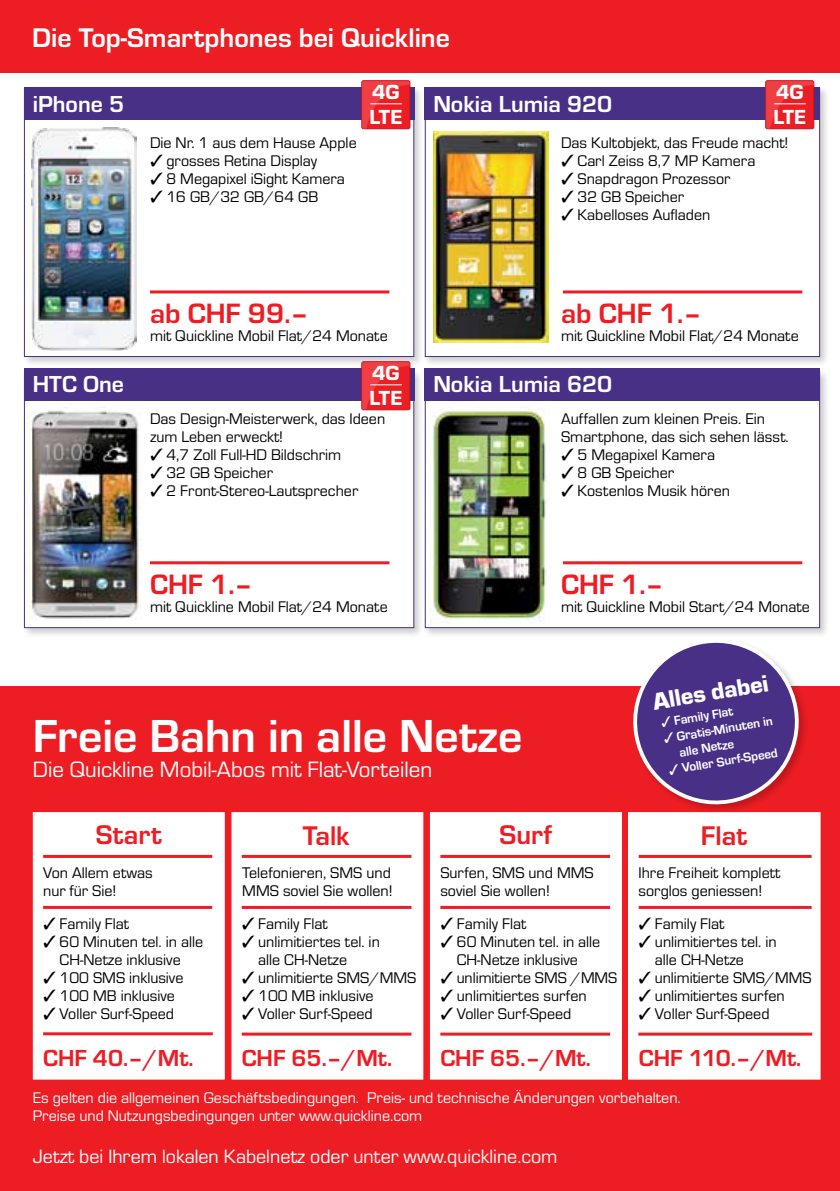
<style>
.page{position:relative;width:840px;height:1191px;background:#fff}
.page>*{position:absolute;margin:0;border:0;box-sizing:border-box;transform-origin:0 0}
.t1{font:700 48px "Eurostile";color:#fff}
.t2{font:700 29px "Eurostile";color:#ed1d24}
.t3{font:700 28px "Eurostile";color:#fff}
.t4{font:700 28px "Eurostile";color:#ed1d24}
.t5{font:900 24.6px "Eurostile";color:#fff}
.t6{font:700 24px "Eurostile";color:#ed1d24}
.t7{font:700 24px "Eurostile";color:#fff}
.t8{font:23px "Eurostile";color:#fff}
.t9{font:21.2px/24.8px "Eurostile Hea";color:#fff}
.t10{font:20px "Eurostile";color:#fff}
.t11{font:16px/18px "Eurostile";color:#000}
.t12{font:16px/18px "Eurostile";color:#fff}
.t13{font:700 13.2px/16.2px "Eurostile";color:#fff}
</style>
<div class="page">
<div style="left:0;top:687px;width:839px;height:504px;background:#ed1d24"></div>
<div style="left:0;top:0;width:839px;height:72px;background:#ed1d24"></div>
<div style="left:22px;top:85px;width:402px;height:282px;background:#000;opacity:.2"></div>
<div style="left:24px;top:88px;width:390px;height:269px;background:#fff;border:1px solid #493087"></div>
<div style="left:22px;top:369px;width:402px;height:269px;background:#000;opacity:.2"></div>
<div style="left:24px;top:371px;width:390px;height:257px;background:#fff;border:1px solid #493087"></div>
<div style="left:422px;top:369px;width:408px;height:269px;background:#000;opacity:.2"></div>
<div style="left:424px;top:371px;width:395px;height:257px;background:#fff;border:1px solid #493087"></div>
<div style="left:422px;top:85px;width:408px;height:282px;background:#000;opacity:.2"></div>
<div style="left:424px;top:88px;width:395px;height:269px;background:#fff;border:1px solid #493087"></div>
<div style="left:24px;top:88px;width:390px;height:32px;background:#493087"></div>
<div style="left:24px;top:368px;width:390px;height:32px;background:#493087"></div>
<div style="left:424px;top:368px;width:395px;height:32px;background:#493087"></div>
<div style="left:424px;top:88px;width:395px;height:32px;background:#493087"></div>
<img style="left:31px;top:127px;width:106px;height:223px">
<img style="left:28px;top:410px;width:113px;height:209px">
<img style="left:430px;top:406px;width:116px;height:217px">
<img style="left:433px;top:132px;width:115px;height:210px">
<hr style="left:150px;top:290px;width:239px;height:3px;background:#ed1d24">
<hr style="left:150px;top:561px;width:239px;height:3px;background:#ed1d24">
<hr style="left:562px;top:290px;width:239px;height:3px;background:#ed1d24">
<hr style="left:562px;top:561px;width:239px;height:3px;background:#ed1d24">
<div style="left:33px;top:812px;width:192px;height:267px;background:#fff;border:1px solid #fff"></div>
<hr style="left:43px;top:1032px;width:170px;height:3px;background:#ed1d24">
<hr style="left:43px;top:906px;width:169px;height:3px;background:#ed1d24">
<hr style="left:43px;top:855px;width:169px;height:3px;background:#ed1d24">
<div style="left:231px;top:812px;width:192px;height:267px;background:#fff;border:1px solid #fff"></div>
<hr style="left:241px;top:906px;width:170px;height:3px;background:#ed1d24">
<hr style="left:241px;top:1032px;width:170px;height:3px;background:#ed1d24">
<hr style="left:241px;top:855px;width:170px;height:3px;background:#ed1d24">
<div style="left:627px;top:812px;width:193px;height:267px;background:#fff;border:1px solid #fff"></div>
<hr style="left:638px;top:906px;width:173px;height:3px;background:#ed1d24">
<hr style="left:638px;top:1032px;width:173px;height:3px;background:#ed1d24">
<hr style="left:638px;top:855px;width:173px;height:3px;background:#ed1d24">
<div style="left:429px;top:812px;width:192px;height:267px;background:#fff;border:1px solid #fff"></div>
<hr style="left:440px;top:906px;width:169px;height:3px;background:#ed1d24">
<hr style="left:440px;top:1032px;width:169px;height:3px;background:#ed1d24">
<hr style="left:440px;top:855px;width:169px;height:3px;background:#ed1d24">
<div style="left:631px;top:637px;width:177px;height:177px;background:#000;opacity:.2"></div>
<svg style="left:628px;top:634px;width:174px;height:174px"></svg>
<div style="left:361px;top:80px;width:49px;height:49px;border:1px solid #c4161c;border-radius:2px"></div>
<svg style="left:362px;top:81px;width:47px;height:48px;background:#ec2a31"></svg>
<hr style="left:370px;top:103px;width:31px;height:1px;background:#fff">
<div style="left:361px;top:361px;width:49px;height:49px;border:1px solid #c4161c;border-radius:2px"></div>
<svg style="left:362px;top:362px;width:47px;height:47px;background:#ed2a31"></svg>
<hr style="left:370px;top:384px;width:31px;height:1px;background:#fff">
<svg style="left:765px;top:81px;width:48px;height:48px;background:#ec2a31"></svg>
<hr style="left:773px;top:103px;width:32px;height:1px;background:#fff">
<h3 class="t3" style="left:32px;top:23px;width:419px">Die Top-Smartphones bei Quickline</h3>
<h3 class="t7" style="left:33px;top:91px;width:93px">iPhone 5</h3>
<h3 class="t9" style="left:369px;top:79px;width:34px">4G<br>LTE</h3>
<h3 class="t7" style="left:433px;top:91px;width:180px">Nokia Lumia 920</h3>
<h3 class="t9" style="left:773px;top:79px;width:34px">4G<br>LTE</h3>
<p class="t11" style="left:150px;top:134px;width:208px">Die Nr. 1 aus dem Hause Apple</p>
<p class="t11" style="left:150px;top:152px;width:168px">✓ grosses Retina Display</p>
<p class="t11" style="left:150px;top:170px;width:196px">✓ 8 Megapixel iSight Kamera</p>
<p class="t11" style="left:150px;top:188px;width:170px">✓ 16 GB/32 GB/64 GB</p>
<p class="t11" style="left:560px;top:134px;width:229px">Das Kultobjekt, das Freude macht!</p>
<p class="t11" style="left:560px;top:152px;width:196px">✓ Carl Zeiss 8,7 MP Kamera</p>
<p class="t11" style="left:560px;top:170px;width:171px">✓ Snapdragon Prozessor</p>
<p class="t11" style="left:560px;top:188px;width:124px">✓ 32 GB Speicher</p>
<p class="t11" style="left:560px;top:206px;width:151px">✓ Kabelloses Aufladen</p>
<h3 class="t7" style="left:33px;top:371px;width:93px">HTC One</h3>
<h2 class="t2" style="left:150px;top:298px;width:160px">ab CHF 99.–</h2>
<p class="t11" style="left:150px;top:327px;width:239px">mit Quickline Mobil Flat/24 Monate</p>
<h3 class="t9" style="left:369px;top:360px;width:34px">4G<br>LTE</h3>
<p class="t11" style="left:150px;top:410px;width:236px">Das Design-Meisterwerk, das Ideen zum Leben erweckt!</p>
<p class="t11" style="left:150px;top:446px;width:192px">✓ 4,7 Zoll Full-HD Bildschrim</p>
<p class="t11" style="left:150px;top:464px;width:124px">✓ 32 GB Speicher</p>
<p class="t11" style="left:150px;top:482px;width:210px">✓ 2 Front-Stereo-Lautsprecher</p>
<h2 class="t2" style="left:150px;top:568px;width:104px">CHF 1.–</h2>
<p class="t11" style="left:150px;top:598px;width:239px">mit Quickline Mobil Flat/24 Monate</p>
<h2 class="t2" style="left:560px;top:298px;width:142px">ab CHF 1.–</h2>
<p class="t11" style="left:560px;top:327px;width:239px">mit Quickline Mobil Flat/24 Monate</p>
<h3 class="t7" style="left:433px;top:371px;width:180px">Nokia Lumia 620</h3>
<p class="t11" style="left:560px;top:410px;width:229px">Auffallen zum kleinen Preis. Ein<br>Smartphone, das sich sehen lässt.</p>
<p class="t11" style="left:560px;top:446px;width:155px">✓ 5 Megapixel Kamera</p>
<p class="t11" style="left:560px;top:464px;width:114px">✓ 8 GB Speicher</p>
<p class="t11" style="left:560px;top:482px;width:170px">✓ Kostenlos Musik hören</p>
<h2 class="t2" style="left:560px;top:568px;width:104px">CHF 1.–</h2>
<p class="t11" style="left:560px;top:598px;width:250px">mit Quickline Mobil Start/24 Monate</p>
<h1 class="t1" style="left:33px;top:710px;width:491px">Freie Bahn in alle Netze</h1>
<h3 class="t8" style="left:33px;top:757px;width:400px">Die Quickline Mobil-Abos mit Flat-Vorteilen</h3>
<h3 class="t5" style="left:650px;top:689px;width:118px;rotate:-10deg">Alles dabei</h3>
<p class="t13" style="left:659px;top:714px;width:75px;rotate:-9deg">✓ Family Flat</p>
<p class="t13" style="left:675px;top:728px;width:99px;text-indent:-13px;rotate:-9deg">✓ Gratis-Minuten in alle Netze</p>
<p class="t13" style="left:667px;top:762px;width:112px;rotate:-9deg">✓ Voller Surf-Speed</p>
<h3 class="t4" style="left:96px;top:819px;width:67px">Start</h3>
<h3 class="t4" style="left:303px;top:820px;width:48px">Talk</h3>
<h3 class="t4" style="left:499px;top:819px;width:54px">Surf</h3>
<h3 class="t4" style="left:700px;top:820px;width:48px">Flat</h3>
<p class="t11" style="left:43px;top:863px;width:111px">Von Allem etwas nur für Sie!</p>
<p class="t11" style="left:242px;top:863px;width:152px">Telefonieren, SMS und<br>MMS soviel Sie wollen!</p>
<p class="t11" style="left:440px;top:863px;width:155px">Surfen, SMS und MMS soviel Sie wollen!</p>
<p class="t11" style="left:638px;top:863px;width:143px">Ihre Freiheit komplett sorglos geniessen!</p>
<p class="t11" style="left:43px;top:915px;width:87px">✓ Family Flat</p>
<p class="t11" style="left:43px;top:933px;width:161px;text-align:center">✓ 60 Minuten tel. in alle<br>CH-Netze inklusive</p>
<p class="t11" style="left:43px;top:969px;width:142px">✓ 100 SMS inklusive</p>
<p class="t11" style="left:43px;top:987px;width:133px">✓ 100 MB inklusive</p>
<p class="t11" style="left:43px;top:1005px;width:132px">✓ Voller Surf-Speed</p>
<p class="t11" style="left:241px;top:915px;width:87px">✓ Family Flat</p>
<p class="t11" style="left:258px;top:933px;width:123px;text-indent:-16px">✓ unlimitiertes tel. in alle CH-Netze</p>
<p class="t11" style="left:241px;top:969px;width:176px">✓ unlimitierte SMS/MMS</p>
<p class="t11" style="left:241px;top:987px;width:133px">✓ 100 MB inklusive</p>
<p class="t11" style="left:241px;top:1005px;width:132px">✓ Voller Surf-Speed</p>
<p class="t11" style="left:440px;top:915px;width:87px">✓ Family Flat</p>
<p class="t11" style="left:440px;top:933px;width:161px;text-align:center">✓ 60 Minuten tel. in alle<br>CH-Netze inklusive</p>
<p class="t11" style="left:440px;top:969px;width:178px">✓ unlimitierte SMS /MMS</p>
<p class="t11" style="left:440px;top:987px;width:148px">✓ unlimitiertes surfen</p>
<p class="t11" style="left:440px;top:1005px;width:132px">✓ Voller Surf-Speed</p>
<p class="t11" style="left:638px;top:915px;width:87px">✓ Family Flat</p>
<p class="t11" style="left:654px;top:933px;width:123px;text-indent:-16px">✓ unlimitiertes tel. in alle CH-Netze</p>
<p class="t11" style="left:638px;top:969px;width:174px">✓ unlimitierte SMS/MMS</p>
<p class="t11" style="left:638px;top:987px;width:148px">✓ unlimitiertes surfen</p>
<p class="t11" style="left:638px;top:1005px;width:132px">✓ Voller Surf-Speed</p>
<h3 class="t6" style="left:43px;top:1045px;width:152px">CHF 40.–/Mt.</h3>
<h3 class="t6" style="left:241px;top:1045px;width:152px">CHF 65.–/Mt.</h3>
<h3 class="t6" style="left:440px;top:1045px;width:152px">CHF 65.–/Mt.</h3>
<h3 class="t6" style="left:638px;top:1045px;width:164px">CHF 110.–/Mt.</h3>
<p class="t12" style="left:33px;top:1088px;width:649px">Es gelten die allgemeinen Geschäftsbedingungen. Preis- und technische Änderungen vorbehalten.<br>Preise und Nutzungsbedingungen unter www.quickline.com</p>
<p class="t10" style="left:33px;top:1145px;width:526px">Jetzt bei Ihrem lokalen Kabelnetz oder unter www.quickline.com</p>
</div>
